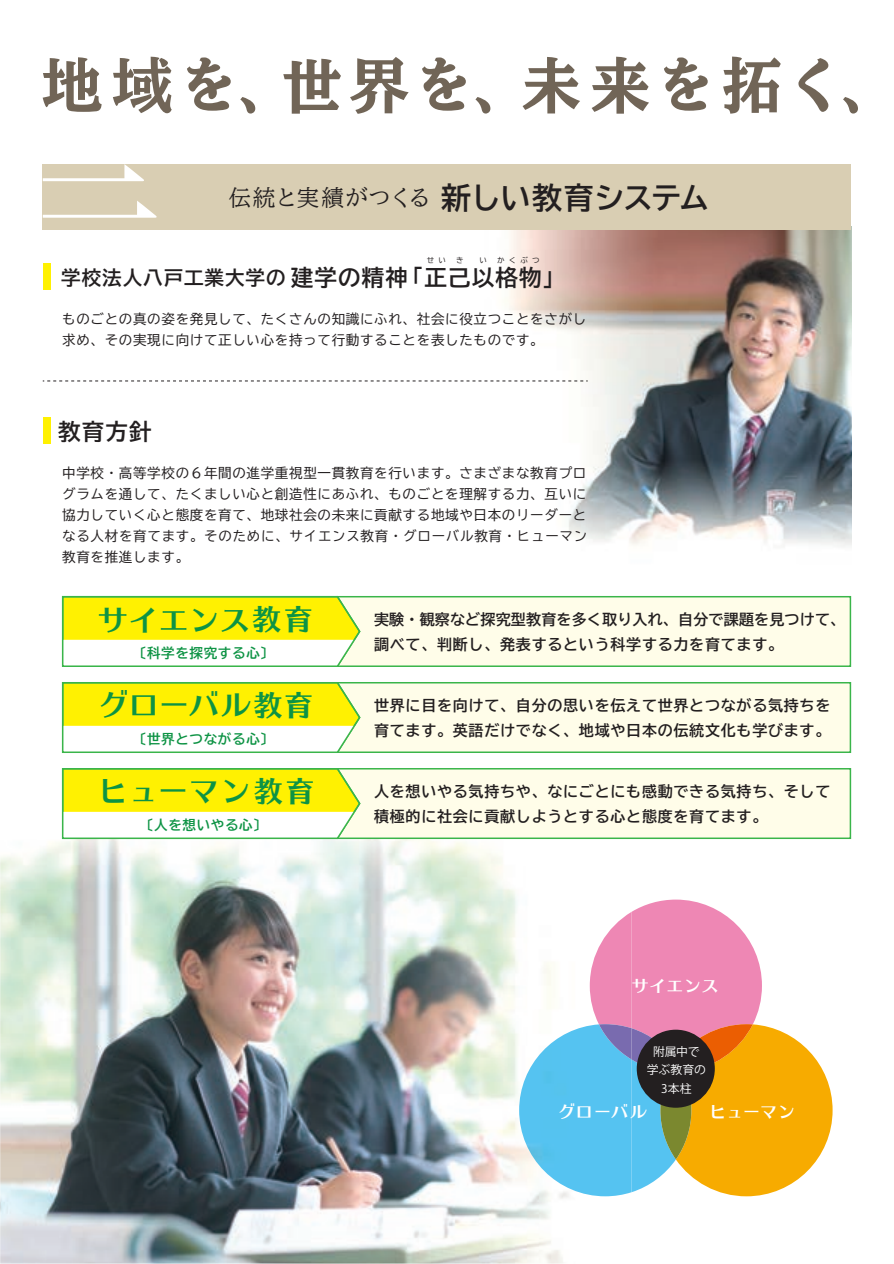
<style>
.page{position:relative;width:894px;height:1264px;background:#fff}
.page>*{position:absolute;margin:0;border:0;box-sizing:border-box;transform-origin:0 0}
.t1{font:60px "Tsutawaru Mincho H";letter-spacing:.11em;color:#716557}
.t2{font:30px "Tsutawaru Typos 515 Std";letter-spacing:.02em;color:#0d9344}
.t3{font:700 22.5px "Tsutawaru Go Std";letter-spacing:.05em;color:#231f20}
.t4{font:500 22.5px "Tsutawaru Min Std";letter-spacing:.005em;color:#231f20}
.t5{font:16.95px "Tsutawaru Typos 515";letter-spacing:.03em;color:#fff}
.t6{font:700 15px/25.5px "Tsutawaru Go Std";letter-spacing:.05em;color:#231f20}
.t7{font:700 15px/25.5px "Tsutawaru Go Std";letter-spacing:.015em;color:#231f20}
.t8{font:13.5px/21px "Tsutawaru Go Std";letter-spacing:.05em;color:#231f20}
.t9{font:700 13.5px "Tsutawaru Go Std";letter-spacing:.05em;color:#0d9344}
.t10{font:11.85px/18.6px "Koz Go Pro";letter-spacing:-.015em;color:#fff;text-align:center}
.t11{font:7.5px "Tsutawaru Go Std";color:#231f20}
.s1{font-family:"Tsutawaru Go Std";font-weight:700;font-size:30px}
.s2{font-size:19.5px}
.s3{font-size:28.5px}
</style>
<div class="page">
<img style="left:461px;top:229px;width:390px;height:318px">
<img style="left:0;top:839px;width:611px;height:424px">
<div style="left:43px;top:263px;width:8px;height:26px;background:#fff101"></div>
<div style="left:43px;top:417px;width:8px;height:27px;background:#fff101"></div>
<div style="left:43px;top:164px;width:808px;height:65px;background:#d9ceb3"></div>
<svg style="left:43px;top:201px;width:114px;height:17px"></svg>
<svg style="left:43px;top:164px;width:101px;height:17px"></svg>
<img style="left:519px;top:1024px;width:112px;height:172px">
<img style="left:589px;top:911px;width:42px;height:117px">
<img style="left:599px;top:1024px;width:32px;height:35px">
<svg style="left:631px;top:899px;width:201px;height:297px"></svg>
<div style="left:636px;top:1029px;width:78px;height:78px;background:#231f20;border-radius:50%"></div>
<svg style="left:43px;top:380px;width:544px;height:1px"></svg>
<div style="left:337px;top:596px;width:513px;height:70px;background:#fffde9"></div>
<div style="left:336px;top:596px;width:515px;height:71px;border:2px solid #3ab54a"></div>
<div style="left:337px;top:682px;width:513px;height:70px;background:#fffde9"></div>
<div style="left:336px;top:682px;width:515px;height:71px;border:2px solid #3ab54a"></div>
<div style="left:337px;top:768px;width:513px;height:70px;background:#fffde9"></div>
<div style="left:336px;top:768px;width:515px;height:71px;border:2px solid #3ab54a"></div>
<svg style="left:61px;top:595px;width:300px;height:72px"></svg>
<svg style="left:61px;top:682px;width:300px;height:71px"></svg>
<svg style="left:61px;top:768px;width:300px;height:72px"></svg>
<h1 class="t1" style="left:42px;top:55px;width:858px">地域を、世界を、未来を拓く、</h1>
<h3 class="t4" style="left:228px;top:180px;width:482px">伝統と実績がつくる <span class="s1">新しい教育システム</span></h3>
<p class="t11" style="left:427px;top:253px;width:114px">せ　い　　き　　　い　　か　く　ぶ　つ</p>
<h3 class="t3" style="left:61px;top:259px;width:505px"><span class="s2">学校法人八戸工業大学の</span>建学の精神「正己以格物」</h3>
<p class="t8" style="left:62px;top:308px;width:525px">ものごとの真の姿を発見して、たくさんの知識にふれ、社会に役立つことをさがし求め、その実現に向けて正しい心を持って行動することを表したものです。</p>
<h3 class="t3" style="left:58px;top:413px;width:95px">教育方針</h3>
<p class="t8" style="left:62px;top:462px;width:526px;text-align:justify">中学校・高等学校の６年間の進学重視型一貫教育を行います。さまざまな教育プログラムを通して、たくましい心と創造性にあふれ、ものごとを理解する力、互いに協力していく心と態度を育て、地球社会の未来に貢献する地域や日本のリーダーとなる人材を育てます。そのために、サイエンス教育・グローバル教育・ヒューマン教育を推進します。</p>
<h2 class="t2" style="left:98px;top:594px;width:216px">サイエンス<span class="s3">教育</span></h2>
<p class="t9" style="left:133px;top:641px;width:143px">〔科学を探究する心〕</p>
<h2 class="t2" style="left:98px;top:679px;width:216px">グローバル<span class="s3">教育</span></h2>
<p class="t9" style="left:133px;top:727px;width:143px">〔世界とつながる心〕</p>
<h2 class="t2" style="left:98px;top:765px;width:218px">ヒューマン<span class="s3">教育</span></h2>
<p class="t9" style="left:140px;top:813px;width:128px">〔人を想いやる心〕</p>
<p class="t7" style="left:374px;top:606px;width:472px">実験・観察など探究型教育を多く取り入れ、自分で課題を見つけて、調べて、判断し、発表するという科学する力を育てます。</p>
<p class="t6" style="left:374px;top:692px;width:457px">世界に目を向けて、自分の思いを伝えて世界とつながる気持ちを育てます。英語だけでなく、地域や日本の伝統文化も学びます。</p>
<p class="t6" style="left:374px;top:778px;width:457px">人を想いやる気持ちや、なにごとにも感動できる気持ち、そして積極的に社会に貢献しようとする心と態度を育てます。</p>
<p class="t5" style="left:631px;top:977px;width:88px">サイエンス</p>
<p class="t10" style="left:646px;top:1042px;width:60px">附属中で学ぶ教育の<br>3本柱</p>
<p class="t5" style="left:558px;top:1102px;width:91px">グローバル</p>
<p class="t5" style="left:709px;top:1102px;width:87px">ヒューマン</p>
</div>
